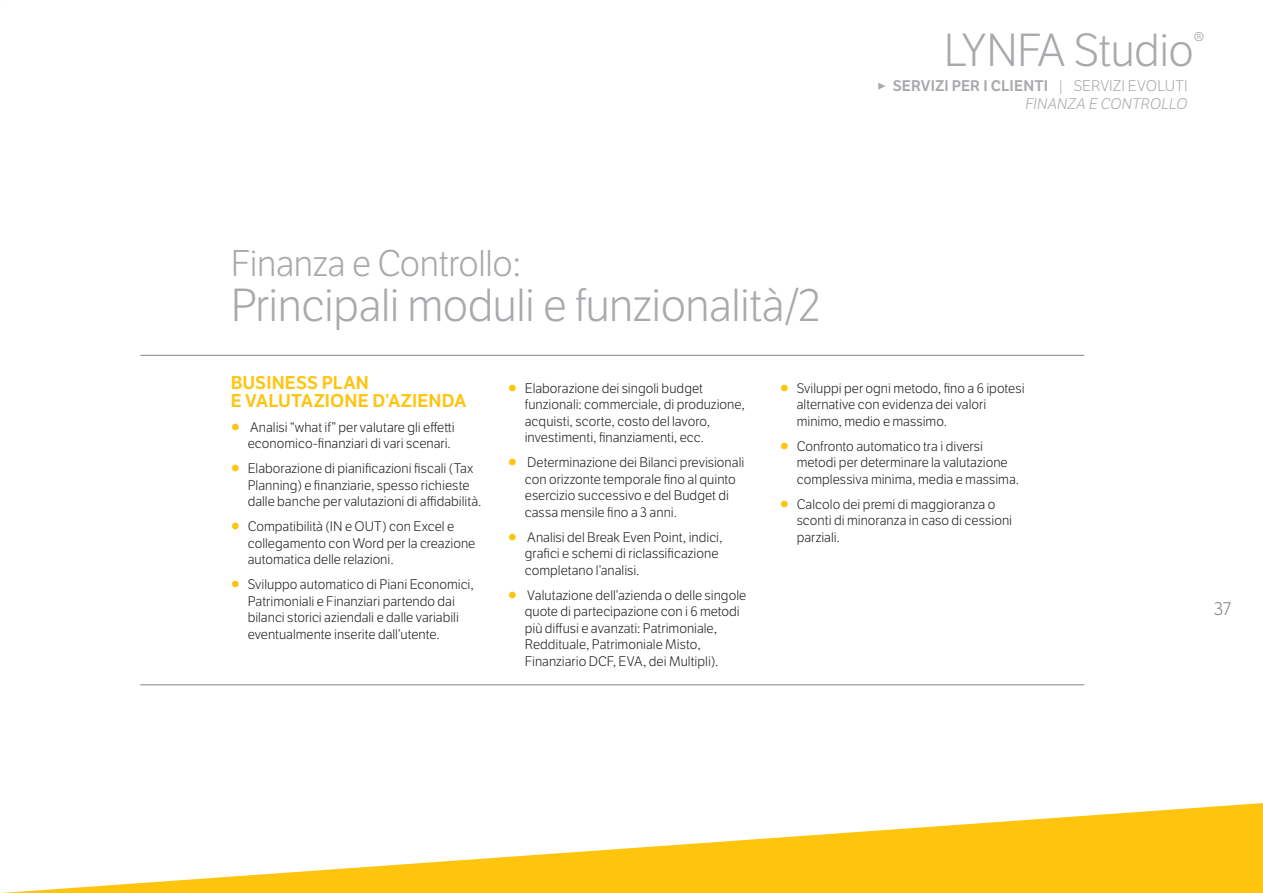
<style>
.page{position:relative;width:1263px;height:893px;background:#fff}
.page>*{position:absolute;margin:0;border:0;box-sizing:border-box;transform-origin:0 0}
.t1{font:300 45px "LFT Etica";letter-spacing:-.01em;color:#a8a9ad}
.t2{font:300 36px "LFT Etica";letter-spacing:-.01em;color:#a8a9ad}
.t3{font:600 18px/18px "LFT Etica";letter-spacing:.005em;color:#fec40e}
.t4{font:300 18px "LFT Etica";color:#808285}
.t5{font:600 15px/18px "LFT Etica";color:#a8a9ad;text-align:right}
.t6{font:300 13.5px/16.5px "LFT Etica";color:#231f20}
.s1{font-weight:300}
.s2{font-weight:300;font-style:italic}
.s3{font-family:"Ocean Sans Std";font-weight:700;font-size:24px;color:#fec40e}
</style>
<div class="page">
<svg style="left:2px;top:803px;width:1261px;height:90px"></svg>
<hr style="left:140px;top:355px;width:944px;height:1px;background:#808285">
<hr style="left:140px;top:684px;width:944px;height:1px;background:#808285">
<h1 class="t1" style="left:944px;top:24px;width:262px">LYNFA Studio<sup>®</sup></h1>
<p class="t5" style="left:878px;top:77px;width:311px"><span class="s1">b</span> SERVIZI PER I CLIENTI <span class="s1">| SERVIZI EVOLUTI<br></span><span class="s2">FINANZA E CONTROLLO</span></p>
<h2 class="t2" style="left:231px;top:243px;width:292px">Finanza e Controllo:</h2>
<h1 class="t1" style="left:231px;top:280px;width:592px">Principali moduli e funzionalità/2</h1>
<h3 class="t3" style="left:231px;top:373px;width:237px">BUSINESS PLAN<br>E VALUTAZIONE D’AZIENDA</h3>
<p class="t6" style="left:231px;top:419px;width:225px;text-align:right"><span class="s3">•</span> Analisi “what if” per valutare gli effetti economico-finanziari di vari scenari.</p>
<p class="t6" style="left:248px;top:460px;width:235px;text-indent:-17px"><span class="s3">•</span> Elaborazione di pianificazioni fiscali (Tax<br>Planning) e finanziarie, spesso richieste dalle banche per valutazioni di affidabilità.</p>
<p class="t6" style="left:248px;top:518px;width:229px;text-indent:-17px"><span class="s3">•</span> Compatibilità (IN e OUT) con Excel e collegamento con Word per la creazione automatica delle relazioni.</p>
<p class="t6" style="left:248px;top:576px;width:228px;text-indent:-17px"><span class="s3">•</span> Sviluppo automatico di Piani Economici, Patrimoniali e Finanziari partendo dai bilanci storici aziendali e dalle variabili eventualmente inserite dall’utente.</p>
<p class="t6" style="left:525px;top:380px;width:222px;text-indent:-17px"><span class="s3">•</span> Elaborazione dei singoli budget funzionali: commerciale, di produzione, acquisti, scorte, costo del lavoro, investimenti, finanziamenti, ecc.</p>
<p class="t6" style="left:525px;top:455px;width:221px;text-indent:-17px"><span class="s3">•</span> Determinazione dei Bilanci previsionali con orizzonte temporale fino al quinto esercizio successivo e del Budget di cassa mensile fino a 3 anni.</p>
<p class="t6" style="left:525px;top:529px;width:199px;text-indent:-17px"><span class="s3">•</span> Analisi del Break Even Point, indici, grafici e schemi di riclassificazione completano l’analisi.</p>
<p class="t6" style="left:525px;top:587px;width:223px;text-indent:-17px"><span class="s3">•</span> Valutazione dell’azienda o delle singole quote di partecipazione con i 6 metodi più diffusi e avanzati: Patrimoniale, Reddituale, Patrimoniale Misto, Finanziario DCF, EVA, dei Multipli).</p>
<p class="t6" style="left:797px;top:380px;width:229px;text-indent:-17px"><span class="s3">•</span> Sviluppi per ogni metodo, fino a 6 ipotesi alternative con evidenza dei valori minimo, medio e massimo.</p>
<p class="t6" style="left:797px;top:438px;width:224px;text-indent:-17px"><span class="s3">•</span> Confronto automatico tra i diversi metodi per determinare la valutazione complessiva minima, media e massima.</p>
<p class="t6" style="left:797px;top:496px;width:217px;text-indent:-17px"><span class="s3">•</span> Calcolo dei premi di maggioranza o sconti di minoranza in caso di cessioni parziali.</p>
<h3 class="t4" style="left:1214px;top:599px;width:18px">37</h3>
</div>
